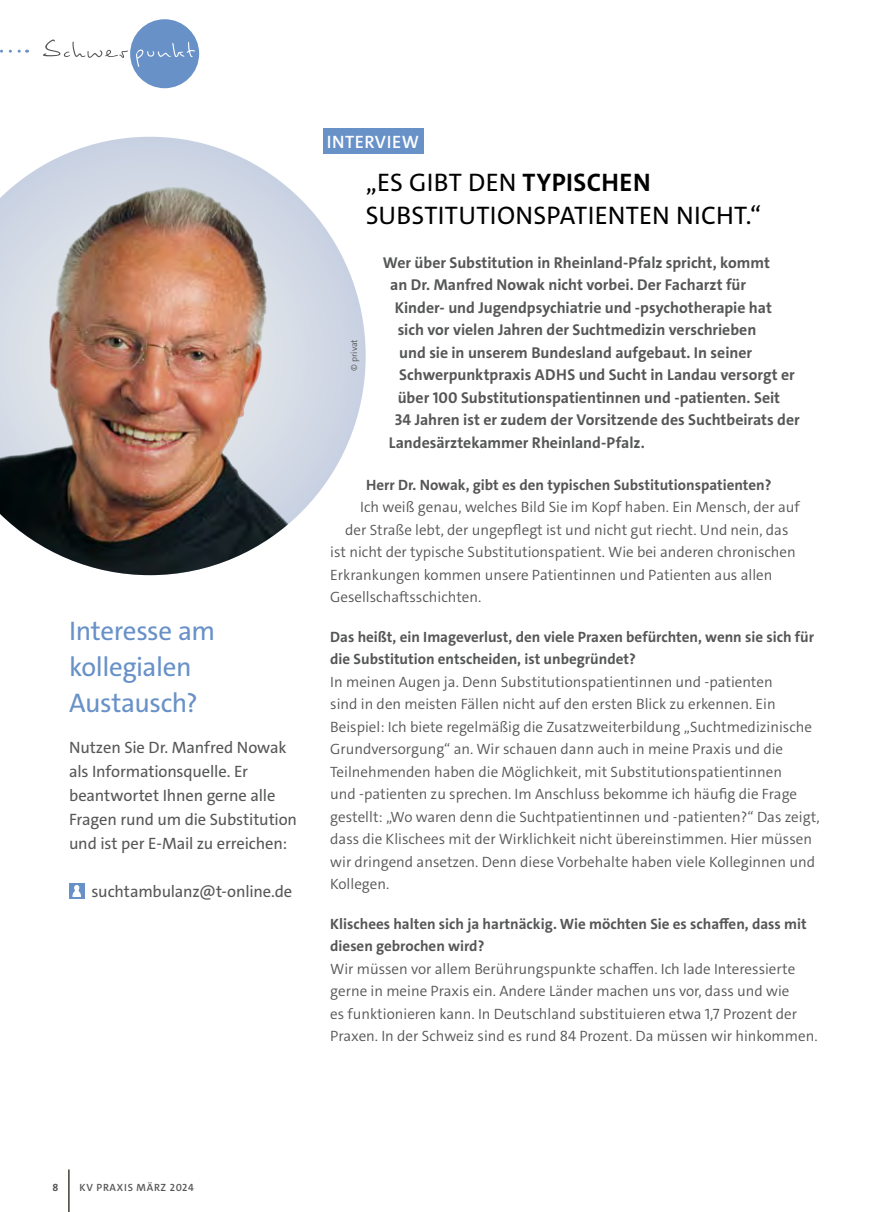
<style>
.page{position:relative;width:893px;height:1212px;background:#fff}
.page>*{position:absolute;margin:0;border:0;box-sizing:border-box;transform-origin:0 0}
.t1{font:27px/36px "The Sans";letter-spacing:-.02em;color:#6891c8}
.t2{font:25.5px/33px "The Sans";letter-spacing:.01em;color:#000}
.t3{font:600 18px "The Sans";letter-spacing:.025em;color:#fff}
.t4{font:16.5px/24px "The Sans";letter-spacing:-.01em;color:#555756}
.t5{font:700 15.75px "The Sans";color:#555756}
.t6{font:300 15px/22.5px "The Sans";color:#555756}
.t7{font:700 15px/22.5px "The Sans";color:#555756}
.t8{font:600 10.5px "The Sans";letter-spacing:.065em;color:#555756}
.t9{font:700 10.5px "The Sans";color:#555756}
.t10{font:300 9px "The Sans";color:#555756}
.s1{font-weight:700}
</style>
<div class="page">
<svg style="left:12px;top:137px;width:354px;height:328px"></svg>
<img style="left:0;top:187px;width:337px;height:388px">
<hr style="left:68px;top:1169px;width:2px;height:43px;background:#100d00">
<svg style="left:0;top:50px;width:28px;height:3px"></svg>
<div style="left:323px;top:129px;width:101px;height:25px;background:#6891c8"></div>
<div style="left:69px;top:883px;width:15px;height:16px;background:#6891c8"></div>
<svg style="left:72px;top:885px;width:9px;height:12px"></svg>
<div style="left:130px;top:19px;width:69px;height:69px;background:#6891c8;border-radius:50%"></div>
<svg style="left:136px;top:42px;width:59px;height:25px"></svg>
<svg style="left:43px;top:40px;width:85px;height:18px"></svg>
<h1 class="t1" style="left:69px;top:613px;width:148px">Interesse am kollegialen<br>Austausch?</h1>
<p class="t4" style="left:69px;top:735px;width:229px">Nutzen Sie Dr. Manfred Nowak als Informationsquelle. Er beantwortet Ihnen gerne alle<br>Fragen rund um die Substitution und ist per E-Mail zu erreichen:</p>
<p class="t4" style="left:92px;top:879px;width:202px">suchtambulanz@t-online.de</p>
<p class="t3" style="left:327px;top:130px;width:94px">INTERVIEW</p>
<h2 class="t2" style="left:366px;top:166px;width:397px">„ES GIBT DEN <span class="s1">TYPISCHEN<br></span>SUBSTITUTIONSPATIENTEN NICHT.“</h2>
<p class="t10" style="left:348px;top:370px;width:33px;rotate:-90deg">© privat</p>
<p class="t5" style="left:383px;top:252px;width:389px">Wer über Substitution in Rheinland-Pfalz spricht, kommt</p>
<p class="t5" style="left:390px;top:275px;width:357px">an Dr. Manfred Nowak nicht vorbei. Der Facharzt für</p>
<p class="t5" style="left:395px;top:297px;width:379px">Kinder- und Jugendpsychiatrie und -psychotherapie hat</p>
<p class="t5" style="left:398px;top:320px;width:360px">sich vor vielen Jahren der Suchtmedizin verschrieben</p>
<p class="t5" style="left:399px;top:342px;width:354px">und sie in unserem Bundesland aufgebaut. In seiner</p>
<p class="t5" style="left:399px;top:365px;width:397px">Schwerpunktpraxis ADHS und Sucht in Landau versorgt er</p>
<p class="t5" style="left:398px;top:387px;width:384px">über 100 Substitutionspatientinnen und -patienten. Seit</p>
<p class="t5" style="left:395px;top:410px;width:406px">34 Jahren ist er zudem der Vorsitzende des Suchtbeirats der</p>
<p class="t5" style="left:389px;top:432px;width:258px">Landesärztekammer Rheinland-Pfalz.</p>
<p class="t7" style="left:366px;top:473px;width:407px">Herr Dr. Nowak, gibt es den typischen Substitutionspatienten?</p>
<p class="t6" style="left:360px;top:496px;width:441px">Ich weiß genau, welches Bild Sie im Kopf haben. Ein Mensch, der auf</p>
<p class="t6" style="left:345px;top:518px;width:445px">der Straße lebt, der ungepflegt ist und nicht gut riecht. Und nein, das</p>
<p class="t6" style="left:330px;top:541px;width:467px">ist nicht der typische Substitutionspatient. Wie bei anderen chronischen</p>
<p class="t6" style="left:330px;top:563px;width:444px">Erkrankungen kommen unsere Patientinnen und Patienten aus allen</p>
<p class="t6" style="left:330px;top:586px;width:153px">Gesellschaftsschichten.</p>
<p class="t7" style="left:330px;top:625px;width:485px">Das heißt, ein Imageverlust, den viele Praxen befürchten, wenn sie sich für die Substitution entscheiden, ist unbegründet?</p>
<p class="t6" style="left:330px;top:670px;width:491px">In meinen Augen ja. Denn Substitutionspatientinnen und -patienten<br>sind in den meisten Fällen nicht auf den ersten Blick zu erkennen. Ein Beispiel: Ich biete regelmäßig die Zusatzweiterbildung „Suchtmedizinische Grundversorgung“ an. Wir schauen dann auch in meine Praxis und die Teilnehmenden haben die Möglichkeit, mit Substitutionspatientinnen<br>und -patienten zu sprechen. Im Anschluss bekomme ich häufig die Frage gestellt: „Wo waren denn die Suchtpatientinnen und -patienten?“ Das zeigt, dass die Klischees mit der Wirklichkeit nicht übereinstimmen. Hier müssen wir dringend ansetzen. Denn diese Vorbehalte haben viele Kolleginnen und Kollegen.</p>
<p class="t7" style="left:330px;top:912px;width:478px">Klischees halten sich ja hartnäckig. Wie möchten Sie es schaffen, dass mit diesen gebrochen wird?</p>
<p class="t6" style="left:330px;top:957px;width:489px">Wir müssen vor allem Berührungspunkte schaffen. Ich lade Interessierte gerne in meine Praxis ein. Andere Länder machen uns vor, dass und wie<br>es funktionieren kann. In Deutschland substituieren etwa 1,7 Prozent der Praxen. In der Schweiz sind es rund 84 Prozent. Da müssen wir hinkommen.</p>
<p class="t9" style="left:52px;top:1180px;width:7px">8</p>
<p class="t8" style="left:80px;top:1180px;width:116px">KV PRAXIS März 2024</p>
</div>
